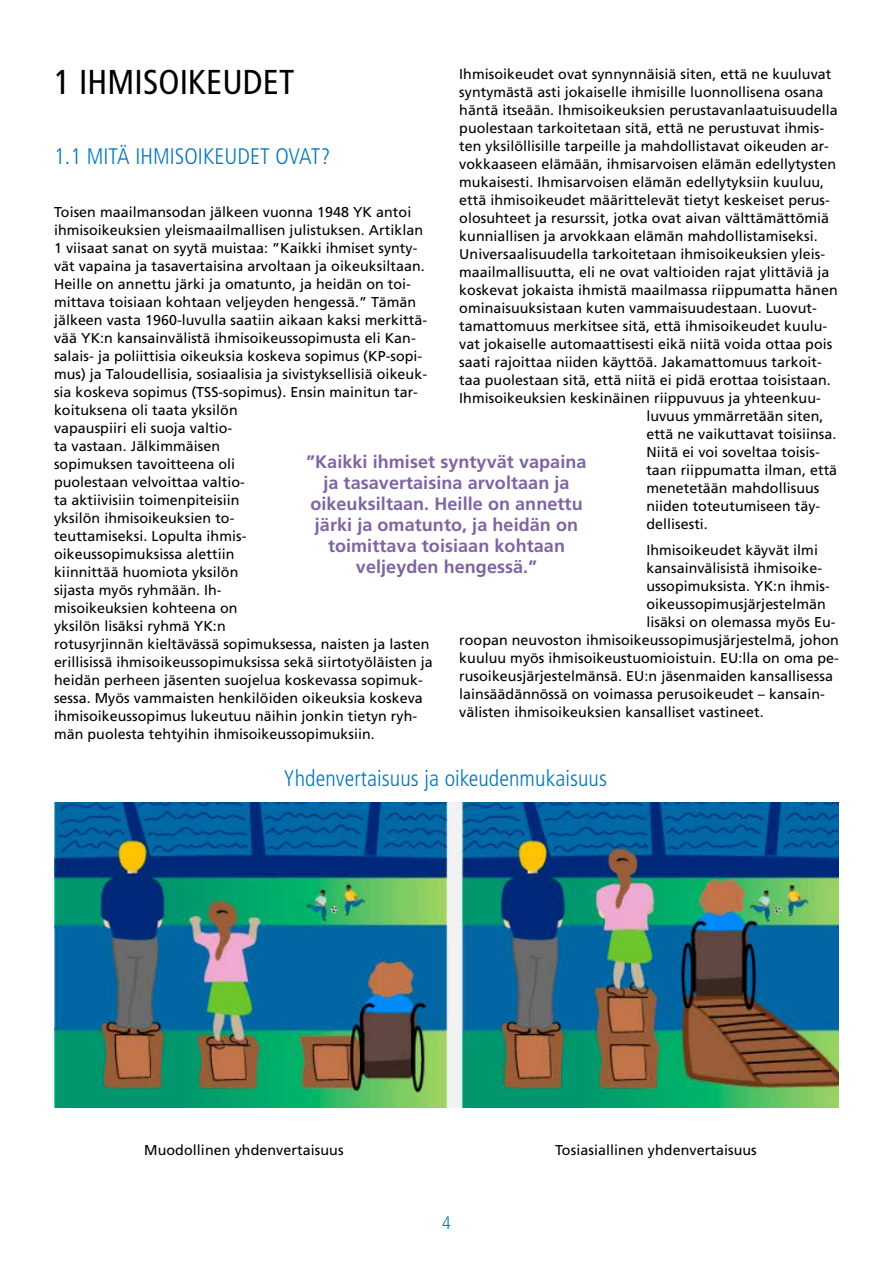
<style>
.page{position:relative;width:893px;height:1263px;background:#fff}
.page>*{position:absolute;margin:0;border:0;box-sizing:border-box;transform-origin:0 0}
.t1{font:condensed 34.5px "Frutiger LT Std";letter-spacing:.005em;color:#000}
.t2{font:300 condensed 22.5px "Frutiger LT Std";letter-spacing:.005em;color:#0079bc}
.t3{font:700 18px/21px "Frutiger LT Std";letter-spacing:.005em;color:#7e64a4;text-align:center}
.t4{font:300 condensed 18px "Frutiger LT Std";color:#0079bc}
.t5{font:14.25px/18px "Frutiger LT Std";letter-spacing:.005em;color:#000}
</style>
<div class="page">
<img style="left:54px;top:802px;width:785px;height:305px">
<p class="t5" style="left:459px;top:65px;width:374px">Ihmisoikeudet ovat synnynnäisiä siten, että ne kuuluvat</p>
<p class="t5" style="left:459px;top:83px;width:366px">syntymästä asti jokaiselle ihmisille luonnollisena osana</p>
<p class="t5" style="left:459px;top:101px;width:380px">häntä itseään. Ihmisoikeuksien perustavanlaatuisuudella</p>
<p class="t5" style="left:459px;top:119px;width:366px">puolestaan tarkoitetaan sitä, että ne perustuvat ihmis-</p>
<p class="t5" style="left:459px;top:137px;width:371px">ten yksilöllisille tarpeille ja mahdollistavat oikeuden ar-</p>
<p class="t5" style="left:459px;top:155px;width:378px">vokkaaseen elämään, ihmisarvoisen elämän edellytysten</p>
<p class="t5" style="left:459px;top:173px;width:366px">mukaisesti. Ihmisarvoisen elämän edellytyksiin kuuluu,</p>
<p class="t5" style="left:459px;top:191px;width:372px">että ihmisoikeudet määrittelevät tietyt keskeiset perus-</p>
<p class="t5" style="left:459px;top:209px;width:371px">olosuhteet ja resurssit, jotka ovat aivan välttämättömiä</p>
<p class="t5" style="left:459px;top:227px;width:360px">kunniallisen ja arvokkaan elämän mahdollistamiseksi.</p>
<p class="t5" style="left:459px;top:245px;width:367px">Universaalisuudella tarkoitetaan ihmisoikeuksien yleis-</p>
<p class="t5" style="left:459px;top:263px;width:372px">maailmallisuutta, eli ne ovat valtioiden rajat ylittäviä ja</p>
<p class="t5" style="left:459px;top:281px;width:380px">koskevat jokaista ihmistä maailmassa riippumatta hänen</p>
<p class="t5" style="left:459px;top:299px;width:359px">ominaisuuksistaan kuten vammaisuudestaan. Luovut-</p>
<p class="t5" style="left:459px;top:317px;width:370px">tamattomuus merkitsee sitä, että ihmisoikeudet kuulu-</p>
<p class="t5" style="left:459px;top:335px;width:375px">vat jokaiselle automaattisesti eikä niitä voida ottaa pois</p>
<p class="t5" style="left:459px;top:353px;width:364px">saati rajoittaa niiden käyttöä. Jakamattomuus tarkoit-</p>
<p class="t5" style="left:459px;top:371px;width:373px">taa puolestaan sitä, että niitä ei pidä erottaa toisistaan.</p>
<p class="t5" style="left:459px;top:389px;width:363px">Ihmisoikeuksien keskinäinen riippuvuus ja yhteenkuu-</p>
<p class="t5" style="left:646px;top:407px;width:179px">luvuus ymmärretään siten,</p>
<p class="t5" style="left:646px;top:425px;width:192px">että ne vaikuttavat toisiinsa.</p>
<p class="t5" style="left:646px;top:443px;width:175px">Niitä ei voi soveltaa toisis-</p>
<p class="t5" style="left:646px;top:461px;width:192px">taan riippumatta ilman, että</p>
<p class="t5" style="left:646px;top:479px;width:175px">menetetään mahdollisuus</p>
<p class="t5" style="left:646px;top:497px;width:175px">niiden toteutumiseen täy-</p>
<p class="t5" style="left:646px;top:515px;width:63px">dellisesti.</p>
<p class="t5" style="left:646px;top:541px;width:173px">Ihmisoikeudet käyvät ilmi</p>
<p class="t5" style="left:646px;top:559px;width:177px">kansainvälisistä ihmisoike-</p>
<p class="t5" style="left:646px;top:577px;width:185px">ussopimuksista. YK:n ihmis-</p>
<p class="t5" style="left:646px;top:595px;width:181px">oikeussopimusjärjestelmän</p>
<p class="t5" style="left:646px;top:613px;width:191px">lisäksi on olemassa myös Eu-</p>
<p class="t5" style="left:459px;top:631px;width:381px">roopan neuvoston ihmisoikeussopimusjärjestelmä, johon</p>
<p class="t5" style="left:459px;top:649px;width:381px">kuuluu myös ihmisoikeustuomioistuin. EU:lla on oma pe-</p>
<p class="t5" style="left:459px;top:667px;width:375px">rusoikeusjärjestelmänsä. EU:n jäsenmaiden kansallisessa</p>
<p class="t5" style="left:459px;top:685px;width:367px">lainsäädännössä on voimassa perusoikeudet – kansain-</p>
<p class="t5" style="left:459px;top:703px;width:306px">välisten ihmisoikeuksien kansalliset vastineet.</p>
<h1 class="t1" style="left:54px;top:62px;width:242px">1 IHMISOIKEUDET</h1>
<h2 class="t2" style="left:54px;top:144px;width:278px">1.1 MITÄ IHMISOIKEUDET OVAT?</h2>
<p class="t5" style="left:54px;top:204px;width:380px">Toisen maailmansodan jälkeen vuonna 1948 YK antoi ihmisoikeuksien yleismaailmallisen julistuksen. Artiklan 1 viisaat sanat on syytä muistaa: ”Kaikki ihmiset synty&shy;vät vapaina ja tasavertaisina arvoltaan ja oikeuksiltaan.<br>Heille on annettu järki ja omatunto, ja heidän on toi&shy;mittava toisiaan kohtaan veljeyden hengessä.” Tämän jälkeen vasta 1960-luvulla saatiin aikaan kaksi merkittä&shy;vää YK:n kansainvälistä ihmisoikeussopimusta eli Kan&shy;salais- ja poliittisia oikeuksia koskeva sopimus (KP-sopi&shy;mus) ja Taloudellisia, sosiaalisia ja sivistyksellisiä oikeuk&shy;sia koskeva sopimus (TSS-sopimus). Ensin mainitun tar&shy;koituksena oli taata yksilön<br>vapauspiiri eli suoja valtio-<br>ta vastaan. Jälkimmäisen<br>sopimuksen tavoitteena oli<br>puolestaan velvoittaa valtio-<br>ta aktiivisiin toimenpiteisiin<br>yksilön ihmisoikeuksien to-<br>teuttamiseksi. Lopulta ihmis-<br>oikeussopimuksissa alettiin<br>kiinnittää huomiota yksilön<br>sijasta myös ryhmään. Ih-<br>misoikeuksien kohteena on<br>yksilön lisäksi ryhmä YK:n<br>rotusyrjinnän kieltävässä sopimuksessa, naisten ja lasten erillisissä ihmisoikeussopimuksissa sekä siirtotyöläisten ja heidän perheen jäsenten suojelua koskevassa sopimuk&shy;sessa. Myös vammaisten henkilöiden oikeuksia koskeva ihmisoikeussopimus lukeutuu näihin jonkin tietyn ryh&shy;män puolesta tehtyihin ihmisoikeussopimuksiin.</p>
<p class="t3" style="left:306px;top:451px;width:282px">”Kaikki ihmiset syntyvät vapaina ja tasavertaisina arvoltaan ja oikeuksiltaan. Heille on annettu järki ja omatunto, ja heidän on toimittava toisiaan kohtaan veljeyden hengessä.”</p>
<h2 class="t2" style="left:283px;top:765px;width:325px">Yhdenvertaisuus ja oikeudenmukaisuus</h2>
<p class="t5" style="left:144px;top:1141px;width:201px">Muodollinen yhdenvertaisuus</p>
<p class="t5" style="left:555px;top:1141px;width:203px">Tosiasiallinen yhdenvertaisuus</p>
<p class="t4" style="left:442px;top:1212px;width:10px">4</p>
</div>
